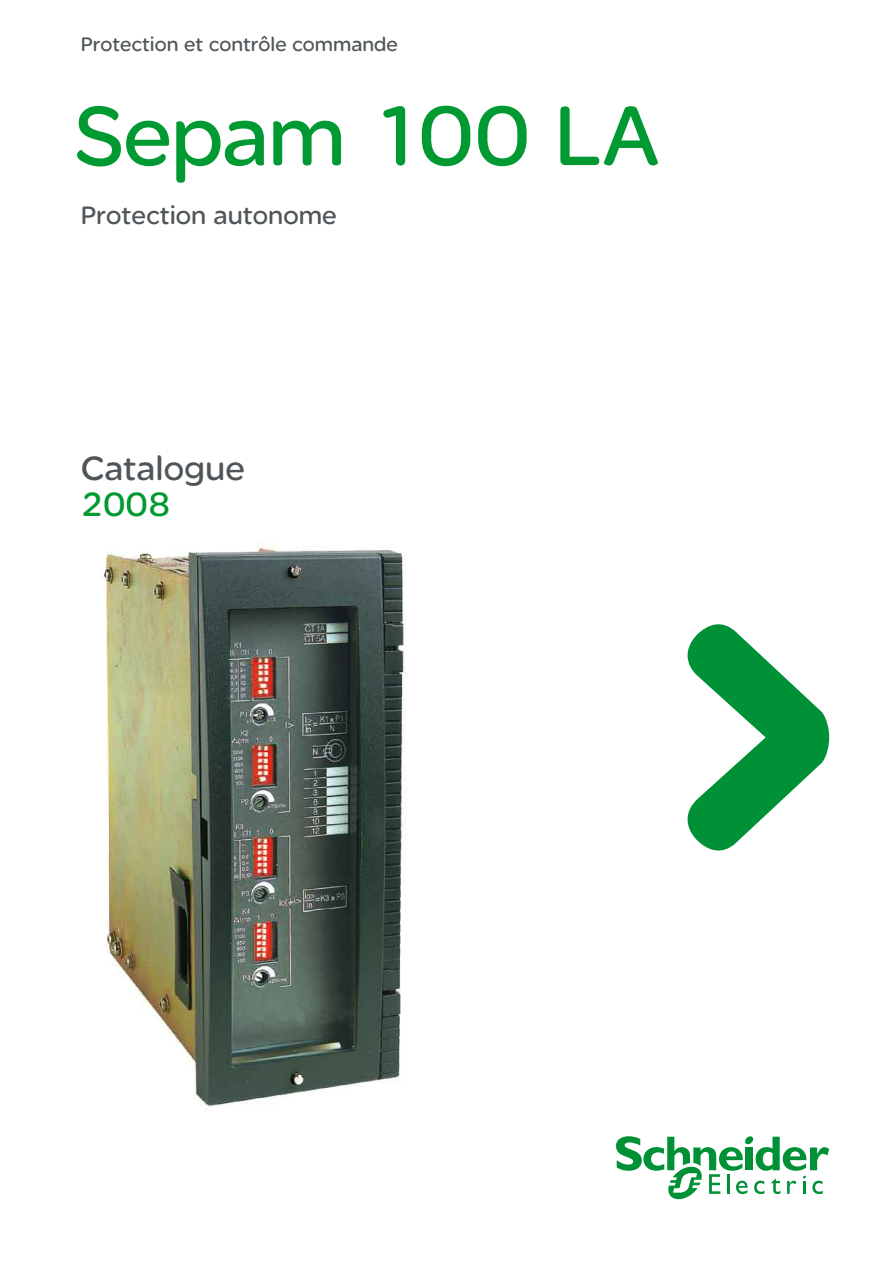
<style>
.page{position:relative;width:893px;height:1263px;background:#fff}
.page>*{position:absolute;margin:0;border:0;box-sizing:border-box;transform-origin:0 0}
.t1{font:90px "SE Optimist";letter-spacing:-.01em;color:#009932}
.t2{font:36px "SE Optimist";color:#505559}
.t3{font:36px "SE Optimist";color:#009932}
.t4{font:27px "SE Optimist";color:#505559}
.t5{font:21px "SE Optimist";color:#505559}
</style>
<div class="page">
<img style="left:101px;top:540px;width:305px;height:567px">
<svg style="left:616px;top:1136px;width:213px;height:63px"></svg>
<svg style="left:687px;top:624px;width:142px;height:226px"></svg>
<p class="t5" style="left:81px;top:32px;width:318px">Protection et contrôle commande</p>
<h1 class="t1" style="left:74px;top:85px;width:586px">Sepam 100 LA</h1>
<p class="t4" style="left:81px;top:200px;width:257px">Protection autonome</p>
<h2 class="t2" style="left:81px;top:448px;width:166px">Catalogue</h2>
<h2 class="t3" style="left:81px;top:484px;width:91px">2008</h2>
</div>
